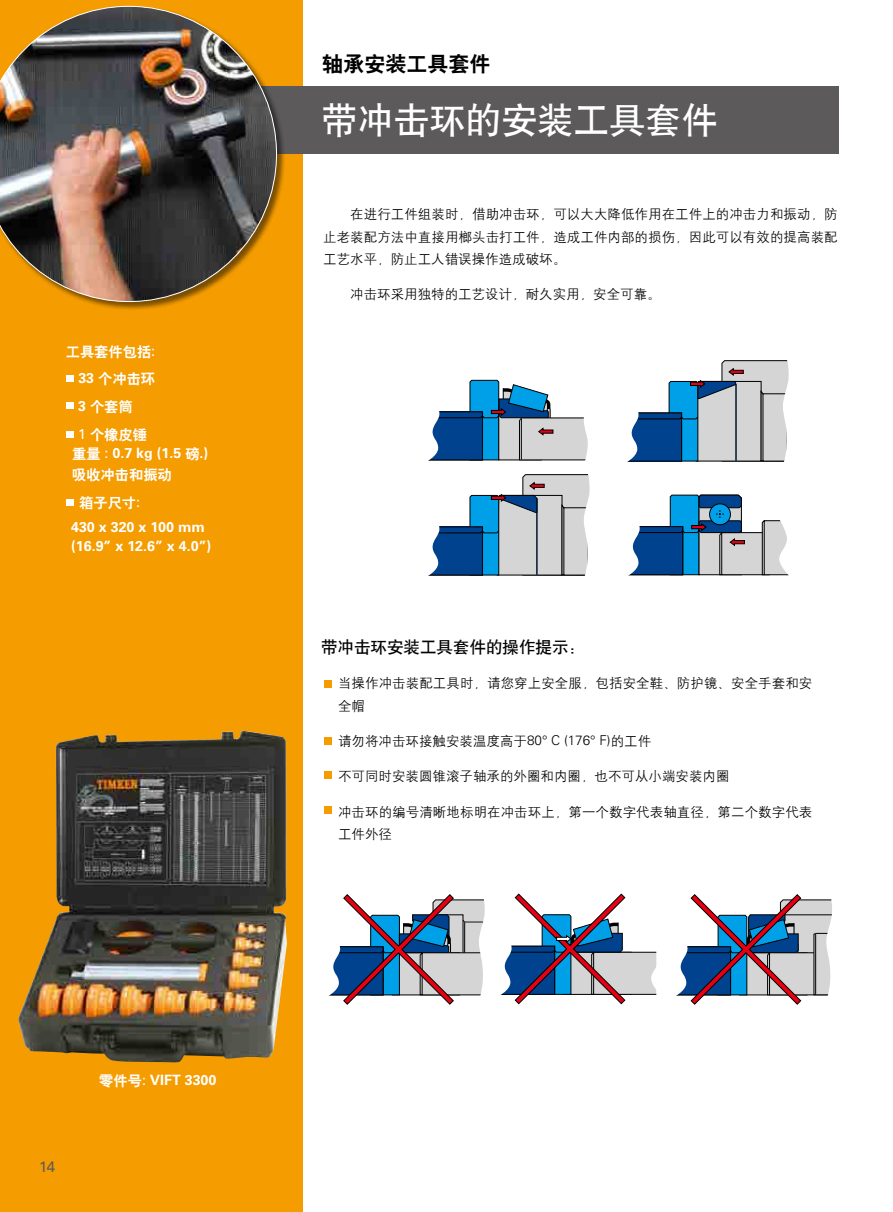
<style>
.page{position:relative;width:893px;height:1212px;background:#fff}
.page>*{position:absolute;margin:0;border:0;box-sizing:border-box;transform-origin:0 0}
.t1{font:36px "H Yb 1 gj";color:#fff}
.t2{font:21px "H Yb 2 gj";color:#000}
.t3{font:16.5px "H Yb 1 gj";color:#000}
.t4{font:15px "Univers";color:#5c5a5a}
.t5{font:700 14.25px/18.8px "Univers LT Std";color:#fff}
.t6{font:14.25px/27.8px "H Yb 2 gj";color:#fff}
.t7{font:13.5px/22.5px "H Yg 2 gj";letter-spacing:.005em;color:#000}
.s1{font-family:"Univers LT Std"}
.s2{font-family:"Univers LT Std";font-weight:700}
.s3{font-family:"H Yb 2 gj";font-weight:400}
.s4{font-weight:400}
.s5{font-family:"Univers LT Std";font-weight:300}
</style>
<div class="page">
<svg style="left:328px;top:893px;width:504px;height:112px"></svg>
<hr style="left:815px;top:933px;width:1px;height:62px;background:#000">
<div style="left:0;top:0;width:303px;height:1212px;background:#f49c00"></div>
<div style="left:0;top:87px;width:838px;height:67px;background:#5c5a5a"></div>
<div style="left:0;top:6px;width:286px;height:305px;background:#000;opacity:.5"></div>
<img style="left:0;top:6px;width:277px;height:296px">
<img style="left:18px;top:731px;width:269px;height:332px">
<svg style="left:428px;top:360px;width:361px;height:216px"></svg>
<hr style="left:736px;top:384px;width:1px;height:77px;background:#000">
<div style="left:325px;top:806px;width:7px;height:8px;background:#f49c00"></div>
<div style="left:325px;top:771px;width:7px;height:8px;background:#f49c00"></div>
<div style="left:325px;top:737px;width:7px;height:8px;background:#f49c00"></div>
<div style="left:325px;top:680px;width:7px;height:8px;background:#f49c00"></div>
<div style="left:67px;top:375px;width:7px;height:6px;background:#fff"></div>
<div style="left:67px;top:403px;width:7px;height:6px;background:#fff"></div>
<div style="left:67px;top:431px;width:7px;height:6px;background:#fff"></div>
<div style="left:67px;top:499px;width:7px;height:6px;background:#fff"></div>
<p class="t6" style="left:78px;top:337px;width:79px;text-indent:-12px">工具套件包括<span class="s1">:<br></span><span class="s2">33</span> 个冲击环<br><span class="s2">3</span> 个套筒<br><span class="s1">1</span> 个橡皮锤</p>
<p class="t5" style="left:72px;top:443px;width:138px"><span class="s3">重量</span> <span class="s4">:</span> 0.7 kg (1.5 <span class="s3">磅</span>.)</p>
<p class="t6" style="left:79px;top:461px;width:94px;text-indent:-7px">吸收冲击和振动箱子尺寸<span class="s1">:</span></p>
<p class="t5" style="left:71px;top:518px;width:142px">430 x 320 x 100 mm (16.9” x 12.6” x 4.0”)</p>
<p class="t4" style="left:39px;top:1158px;width:18px">14</p>
<p class="t5" style="left:99px;top:1070px;width:119px"><span class="s3">零件号</span><span class="s4">:</span> VIFT 3300</p>
<h2 class="t2" style="left:322px;top:54px;width:169px">轴承安装工具套件</h2>
<h1 class="t1" style="left:321px;top:102px;width:397px">带冲击环的安装工具套件</h1>
<p class="t7" style="left:323px;top:203px;width:516px;text-align:justify">　　在进行工件组装时，借助冲击环，可以大大降低作用在工件上的冲击力和振动，防止老装配方法中直接用榔头击打工件，造成工件内部的损伤，因此可以有效的提高装配工艺水平，防止工人错误操作造成破坏。</p>
<p class="t7" style="left:323px;top:283px;width:339px">　　冲击环采用独特的工艺设计，耐久实用，安全可靠。</p>
<p class="t3" style="left:321px;top:639px;width:265px">带冲击环安装工具套件的操作提示：</p>
<p class="t7" style="left:338px;top:672px;width:476px">当操作冲击装配工具时，请您穿上安全服，包括安全鞋、防护镜、安全手套和安全帽</p>
<p class="t7" style="left:338px;top:730px;width:315px">请勿将冲击环接触安装温度高于<span class="s5">80° C (176° F)</span>的工件</p>
<p class="t7" style="left:338px;top:765px;width:393px">不可同时安装圆锥滚子轴承的外圈和内圈，也不可从小端安装内圈</p>
<p class="t7" style="left:338px;top:800px;width:476px">冲击环的编号清晰地标明在冲击环上，第一个数字代表轴直径，第二个数字代表工件外径</p>
</div>
